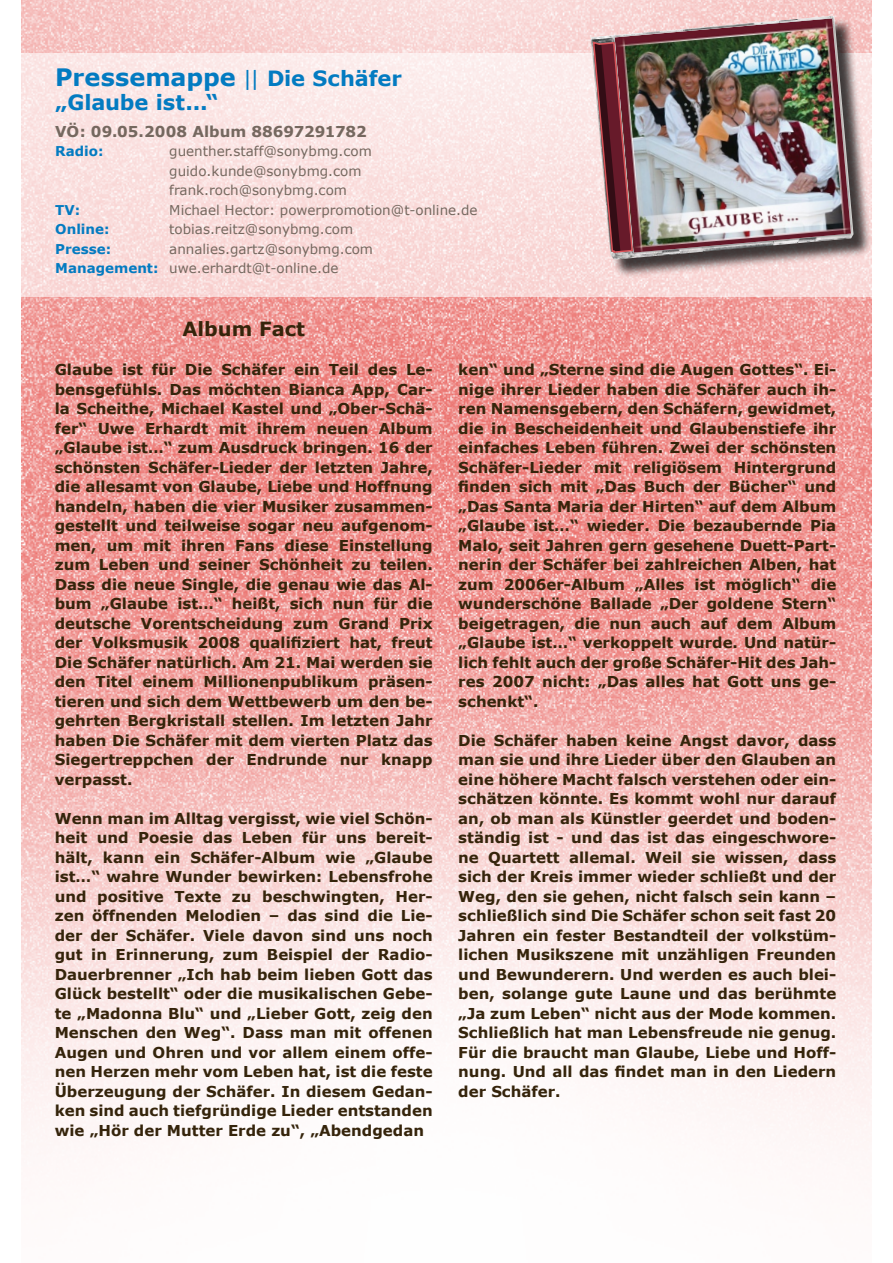
<style>
.page{position:relative;width:893px;height:1263px;background:#fff}
.page>*{position:absolute;margin:0;border:0;box-sizing:border-box;transform-origin:0 0}
.t1{font:700 24px "Verdana";color:#037bc1}
.t2{font:700 21px "Verdana";color:#037bc1}
.t3{font:700 19.5px "Verdana";color:#35240b}
.t4{font:700 15px/19.5px "Verdana";color:#35240b;text-align:justify}
.t5{font:700 15px "Verdana";letter-spacing:-.005em;color:#75685f}
.t6{font:13.5px "Verdana";color:#75685f}
.t7{font:700 13.5px "Verdana";color:#037bc1}
.s1{font-weight:400;font-size:21px}
.s2{font-size:21px}
.s3{font-weight:700;color:#037bc1}
</style>
<div class="page">
<img style="left:21px;top:0;width:851px;height:1154px">
<svg style="left:21px;top:53px;width:851px;height:243px;background:#fae2e1"></svg>
<div style="left:592px;top:17px;width:281px;height:262px;background:#000;opacity:.75"></div>
<img style="left:591px;top:16px;width:262px;height:244px">
<svg style="left:592px;top:38px;width:42px;height:216px;background:#9d7076"></svg>
<img style="left:615px;top:18px;width:236px;height:235px">
<p class="t1" style="left:55px;top:62px;width:348px">Pressemappe <span class="s1">||</span> <span class="s2">Die Schäfer</span></p>
<p class="t2" style="left:55px;top:89px;width:165px">„Glaube ist...“</p>
<p class="t5" style="left:55px;top:122px;width:313px">VÖ: 09.05.2008 Album 88697291782</p>
<p class="t7" style="left:55px;top:143px;width:50px">Radio:</p>
<p class="t6" style="left:169px;top:143px;width:204px">guenther.staff@sonybmg.com</p>
<p class="t6" style="left:169px;top:162px;width:194px">guido.kunde@sonybmg.com</p>
<p class="t6" style="left:169px;top:182px;width:179px">frank.roch@sonybmg.com</p>
<p class="t7" style="left:55px;top:201px;width:26px">TV:</p>
<p class="t6" style="left:169px;top:201px;width:310px">Michael Hector: powerpromotion@t-online.de</p>
<p class="t7" style="left:55px;top:221px;width:56px">Online:</p>
<p class="t6" style="left:169px;top:221px;width:185px">tobias.reitz@sonybmg.com</p>
<p class="t7" style="left:55px;top:240px;width:57px">Presse:</p>
<p class="t6" style="left:169px;top:240px;width:205px">annalies.gartz@sonybmg.com</p>
<p class="t6" style="left:55px;top:260px;width:285px"><span class="s3">Management:</span> uwe.erhardt@t-online.de</p>
<p class="t3" style="left:182px;top:317px;width:124px">Album Fact</p>
<p class="t4" style="left:55px;top:360px;width:379px">Glaube ist für Die Schäfer ein Teil des Le&shy;bensgefühls. Das möchten Bianca App, Car&shy;la Scheithe, Michael Kastel und „Ober-Schä&shy;fer“ Uwe Erhardt mit ihrem neuen Album „Glaube ist…“ zum Ausdruck bringen. 16 der schönsten Schäfer-Lieder der letzten Jahre, die allesamt von Glaube, Liebe und Hoffnung handeln, haben die vier Musiker zusammen&shy;gestellt und teilweise sogar neu aufgenom&shy;men, um mit ihren Fans diese Einstellung zum Leben und seiner Schönheit zu teilen.<br>Dass die neue Single, die genau wie das Al&shy;bum „Glaube ist…“ heißt, sich nun für die deutsche Vorentscheidung zum Grand Prix der Volksmusik 2008 qualifiziert hat, freut Die Schäfer natürlich. Am 21. Mai werden sie den Titel einem Millionenpublikum präsen&shy;tieren und sich dem Wettbewerb um den be&shy;gehrten Bergkristall stellen. Im letzten Jahr haben Die Schäfer mit dem vierten Platz das Siegertreppchen der Endrunde nur knapp verpasst.</p>
<p class="t4" style="left:55px;top:808px;width:379px">Wenn man im Alltag vergisst, wie viel Schön&shy;heit und Poesie das Leben für uns bereit&shy;hält, kann ein Schäfer-Album wie „Glaube ist…“ wahre Wunder bewirken: Lebensfrohe und positive Texte zu beschwingten, Her&shy;zen öffnenden Melodien – das sind die Lie&shy;der der Schäfer. Viele davon sind uns noch gut in Erinnerung, zum Beispiel der Radio-Dauerbrenner „Ich hab beim lieben Gott das Glück bestellt“ oder die musikalischen Gebe&shy;te „Madonna Blu“ und „Lieber Gott, zeig den Menschen den Weg“. Dass man mit offenen Augen und Ohren und vor allem einem offe&shy;nen Herzen mehr vom Leben hat, ist die feste Überzeugung der Schäfer. In diesem Gedan&shy;ken sind auch tiefgründige Lieder entstanden wie „Hör der Mutter Erde zu“, „Abendgedan</p>
<p class="t4" style="left:458px;top:360px;width:379px">ken“ und „Sterne sind die Augen Gottes“. Ei&shy;nige ihrer Lieder haben die Schäfer auch ih&shy;ren Namensgebern, den Schäfern, gewidmet, die in Bescheidenheit und Glaubenstiefe ihr einfaches Leben führen. Zwei der schönsten Schäfer-Lieder mit religiösem Hintergrund finden sich mit „Das Buch der Bücher“ und „Das Santa Maria der Hirten“ auf dem Album „Glaube ist…“ wieder. Die bezaubernde Pia Malo, seit Jahren gern gesehene Duett-Part&shy;nerin der Schäfer bei zahlreichen Alben, hat zum 2006er-Album „Alles ist möglich“ die wunderschöne Ballade „Der goldene Stern“ beigetragen, die nun auch auf dem Album „Glaube ist…“ verkoppelt wurde. Und natür&shy;lich fehlt auch der große Schäfer-Hit des Jah&shy;res 2007 nicht: „Das alles hat Gott uns ge&shy;schenkt“.</p>
<p class="t4" style="left:458px;top:730px;width:380px">Die Schäfer haben keine Angst davor, dass man sie und ihre Lieder über den Glauben an eine höhere Macht falsch verstehen oder ein&shy;schätzen könnte. Es kommt wohl nur darauf an, ob man als Künstler geerdet und boden&shy;ständig ist - und das ist das eingeschwore&shy;ne Quartett allemal. Weil sie wissen, dass sich der Kreis immer wieder schließt und der Weg, den sie gehen, nicht falsch sein kann – schließlich sind Die Schäfer schon seit fast 20<br>Jahren ein fester Bestandteil der volkstüm&shy;lichen Musikszene mit unzähligen Freunden und Bewunderern. Und werden es auch blei&shy;ben, solange gute Laune und das berühmte „Ja zum Leben“ nicht aus der Mode kommen.<br>Schließlich hat man Lebensfreude nie genug.<br>Für die braucht man Glaube, Liebe und Hoff&shy;nung. Und all das findet man in den Liedern der Schäfer.</p>
</div>
